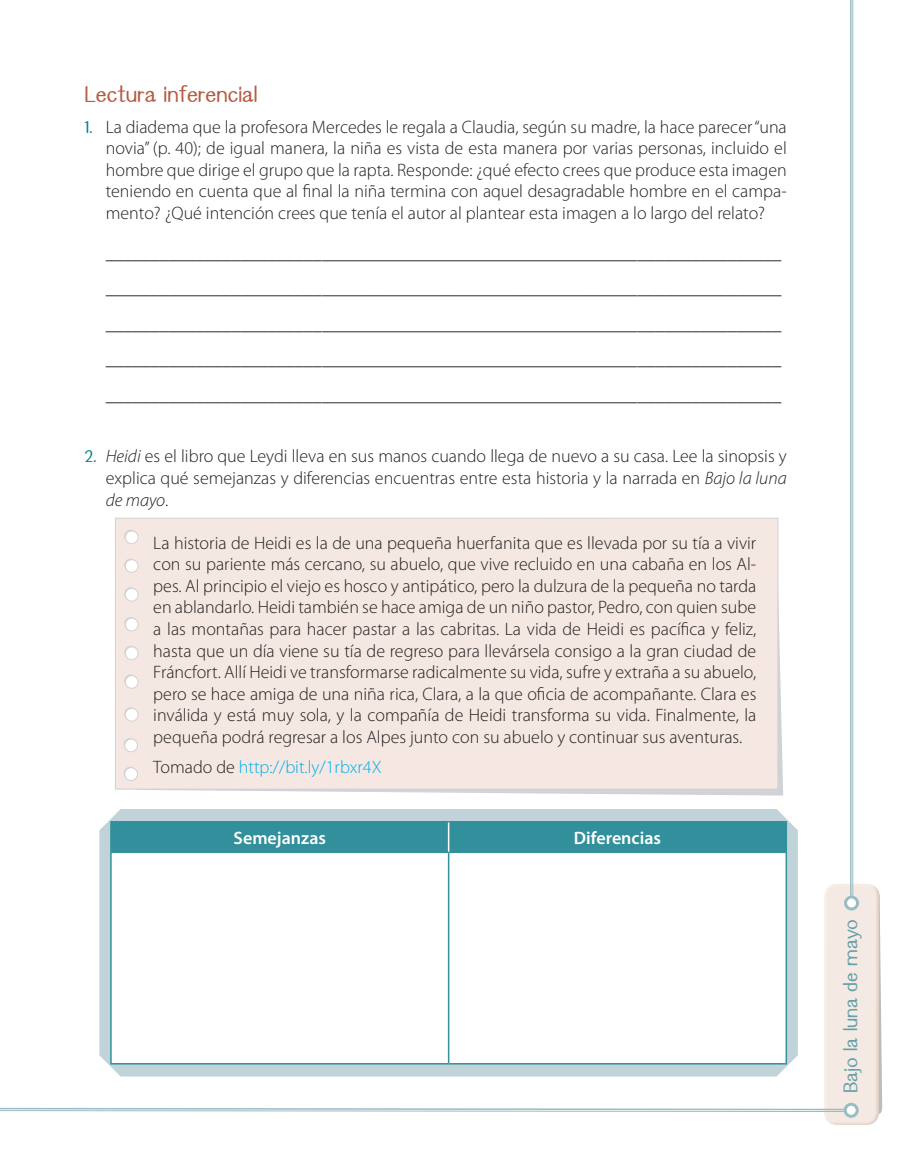
<style>
.page{position:relative;width:914px;height:1149px;background:#fff}
.page>*{position:absolute;margin:0;border:0;box-sizing:border-box;transform-origin:0 0}
.t1{font:700 24px "Talima";color:#b55d43}
.t2{font:700 21px "Talima";color:#63a0aa}
.t3{font:300 18px/21.6px "Myriad Pro";color:#231f20;text-align:justify}
.t4{font:300 18px "Myriad Pro";color:#00aeef}
.t5{font:600 18px "Myriad Pro";color:#fff}
.s1{font-family:"Talima";font-weight:700;color:#007e8c}
.s2{font-style:italic}
.s3{color:#231f20}
</style>
<div class="page">
<div style="left:826px;top:881px;width:55px;height:248px;background:#937457;opacity:.2"></div>
<div style="left:844px;top:1103px;width:13px;height:13px;background:#fff;border-radius:50%"></div>
<svg style="left:844px;top:894px;width:13px;height:14px"></svg>
<hr style="left:849px;top:0;width:2px;height:896px;background:#9abcc3">
<hr style="left:852px;top:0;width:1px;height:896px;background:#9abcc3">
<div style="left:843px;top:895px;width:15px;height:15px;border:3px solid #9abcc3;border-radius:50%"></div>
<svg style="left:0;top:517px;width:845px;height:594px"></svg>
<div style="left:843px;top:1102px;width:15px;height:15px;border:3px solid #9abcc3;border-radius:50%"></div>
<svg style="left:123px;top:518px;width:659px;height:277px;fill:#d7d8d9"></svg>
<div style="left:115px;top:517px;width:662px;height:272px;background:#f5e8e2;border:1px solid #d1d2d4"></div>
<div style="left:124px;top:530px;width:13px;height:12px;background:#d9d7d7;border-radius:50%"></div>
<svg style="left:124px;top:558px;width:13px;height:13px"></svg>
<svg style="left:124px;top:674px;width:13px;height:13px"></svg>
<svg style="left:124px;top:617px;width:13px;height:12px"></svg>
<svg style="left:124px;top:587px;width:13px;height:13px"></svg>
<svg style="left:124px;top:707px;width:13px;height:13px"></svg>
<div style="left:125px;top:531px;width:13px;height:12px;background:#fff;border-radius:50%"></div>
<div style="left:125px;top:530px;width:13px;height:14px;border:1px solid #d1d2d4;border-radius:50%"></div>
<div style="left:125px;top:646px;width:13px;height:13px;background:#fff;border-radius:50%"></div>
<div style="left:125px;top:646px;width:13px;height:13px;border:1px solid #d1d2d4;border-radius:50%"></div>
<div style="left:125px;top:559px;width:13px;height:13px;background:#fff;border-radius:50%"></div>
<div style="left:125px;top:559px;width:13px;height:13px;border:1px solid #d1d2d4;border-radius:50%"></div>
<div style="left:125px;top:675px;width:13px;height:13px;background:#fff;border-radius:50%"></div>
<div style="left:125px;top:675px;width:13px;height:13px;border:1px solid #d1d2d4;border-radius:50%"></div>
<div style="left:125px;top:739px;width:12px;height:12px;background:#fff;border-radius:50%"></div>
<div style="left:124px;top:738px;width:14px;height:13px;border:1px solid #d1d2d4;border-radius:50%"></div>
<div style="left:125px;top:618px;width:13px;height:12px;background:#fff;border-radius:50%"></div>
<div style="left:125px;top:618px;width:13px;height:13px;border:1px solid #d1d2d4;border-radius:50%"></div>
<div style="left:125px;top:588px;width:13px;height:13px;background:#fff;border-radius:50%"></div>
<div style="left:125px;top:588px;width:13px;height:13px;border:1px solid #d1d2d4;border-radius:50%"></div>
<div style="left:125px;top:708px;width:13px;height:13px;background:#fff;border-radius:50%"></div>
<div style="left:125px;top:708px;width:13px;height:13px;border:1px solid #d1d2d4;border-radius:50%"></div>
<div style="left:125px;top:767px;width:12px;height:13px;background:#fff;border-radius:50%"></div>
<div style="left:124px;top:767px;width:14px;height:13px;border:1px solid #d1d2d4;border-radius:50%"></div>
<svg style="left:99px;top:808px;width:698px;height:268px;background:#bfd4da"></svg>
<svg style="left:112px;top:852px;width:673px;height:210px"></svg>
<hr style="left:110px;top:852px;width:2px;height:210px;background:#31909b">
<hr style="left:447px;top:852px;width:2px;height:210px;background:#31909b">
<hr style="left:785px;top:852px;width:1px;height:210px;background:#31909b">
<hr style="left:110px;top:1062px;width:338px;height:2px;background:#31909b">
<hr style="left:448px;top:1062px;width:338px;height:2px;background:#31909b">
<hr style="left:110px;top:820px;width:338px;height:2px;background:#31909b">
<hr style="left:110px;top:822px;width:2px;height:29px;background:#31909b">
<hr style="left:448px;top:820px;width:338px;height:2px;background:#31909b">
<div style="left:112px;top:821px;width:674px;height:30px;background:#31909b"></div>
<hr style="left:110px;top:851px;width:338px;height:1px;background:#31909b">
<hr style="left:448px;top:851px;width:338px;height:1px;background:#31909b">
<hr style="left:447px;top:822px;width:2px;height:29px;background:#fff">
<h1 class="t1" style="left:84px;top:82px;width:174px">Lectura inferencial</h1>
<p class="t3" style="left:106px;top:116px;width:682px;text-indent:-21px"><span class="s1">1.</span> La diadema que la profesora Mercedes le regala a Claudia, según su madre, la hace parecer “una novia” (p. 40); de igual manera, la niña es vista de esta manera por varias personas, incluido el hombre que dirige el grupo que la rapta. Responde: ¿qué efecto crees que produce esta imagen teniendo en cuenta que al final la niña termina con aquel desagradable hombre en el campa&shy;mento? ¿Qué intención crees que tenía el autor al plantear esta imagen a lo largo del relato?</p>
<p class="t3" style="left:106px;top:235px;width:676px;line-height:35.5px">___________________________________________________________________________ ___________________________________________________________________________ ___________________________________________________________________________ ___________________________________________________________________________ ___________________________________________________________________________</p>
<p class="t3" style="left:106px;top:445px;width:682px;text-indent:-21px"><span class="s1">2.</span> <span class="s2">Heidi</span> es el libro que Leydi lleva en sus manos cuando llega de nuevo a su casa. Lee la sinopsis y explica qué semejanzas y diferencias encuentras entre esta historia y la narrada en <span class="s2">Bajo la luna de mayo</span>.</p>
<p class="t3" style="left:153px;top:531px;width:604px">La historia de Heidi es la de una pequeña huerfanita que es llevada por su tía a vivir con su pariente más cercano, su abuelo, que vive recluido en una cabaña en los Al&shy;pes. Al principio el viejo es hosco y antipático, pero la dulzura de la pequeña no tarda en ablandarlo. Heidi también se hace amiga de un niño pastor, Pedro, con quien sube a las montañas para hacer pastar a las cabritas. La vida de Heidi es pacífica y feliz, hasta que un día viene su tía de regreso para llevársela consigo a la gran ciudad de Fráncfort. Allí Heidi ve transformarse radicalmente su vida, sufre y extraña a su abuelo, pero se hace amiga de una niña rica, Clara, a la que oficia de acompañante. Clara es inválida y está muy sola, y la compañía de Heidi transforma su vida. Finalmente, la pequeña podrá regresar a los Alpes junto con su abuelo y continuar sus aventuras.</p>
<p class="t4" style="left:153px;top:756px;width:230px"><span class="s3">Tomado de</span> http://bit.ly/1rbxr4X</p>
<p class="t5" style="left:233px;top:826px;width:94px">Semejanzas</p>
<p class="t5" style="left:573px;top:826px;width:88px">Diferencias</p>
<p class="t2" style="left:839px;top:1093px;width:176px;rotate:-90deg">Bajo la luna de mayo</p>
</div>
